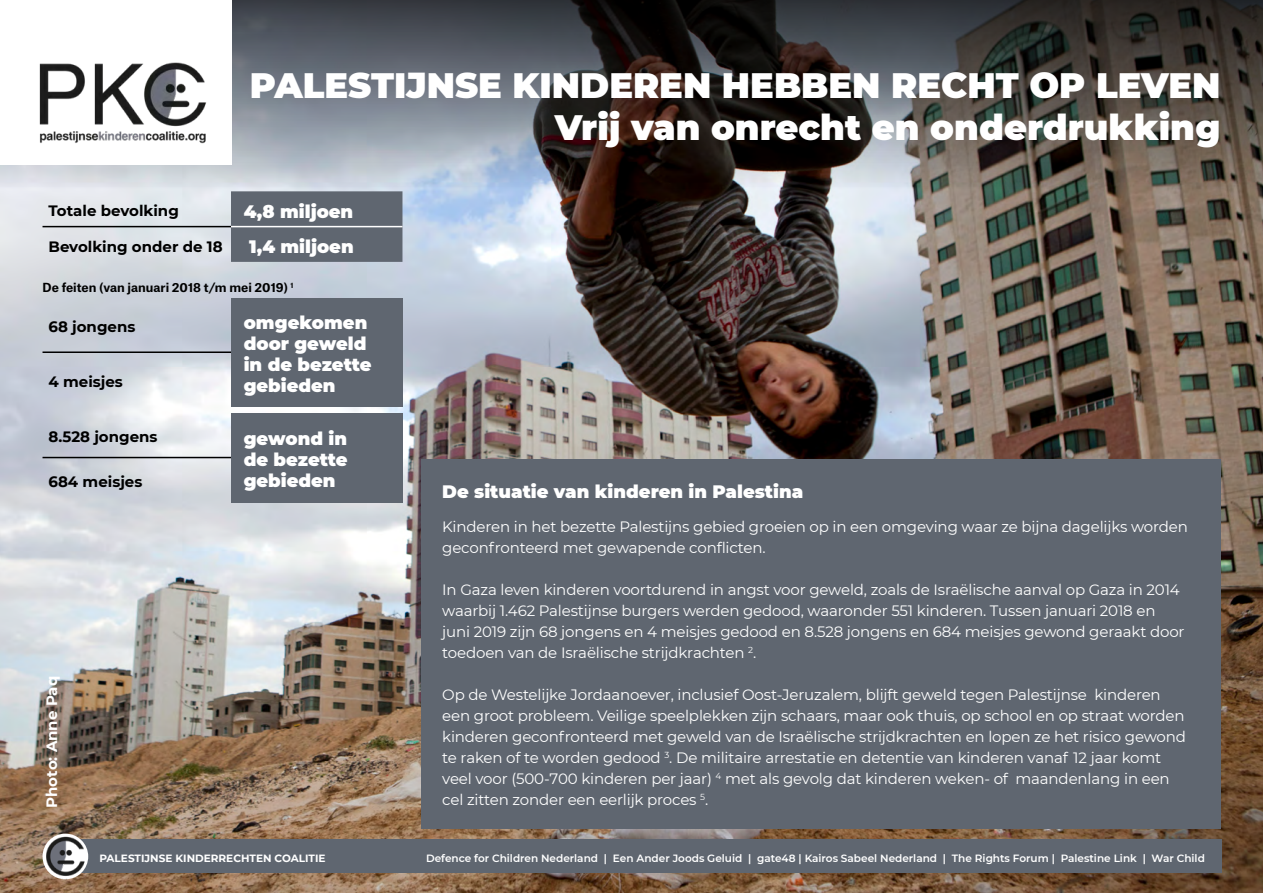
<style>
.page{position:relative;width:1263px;height:893px;background:#fff}
.page>*{position:absolute;margin:0;border:0;box-sizing:border-box;transform-origin:0 0}
.COVER_Title{font:900 35.25px "Montserrat";color:#fff}
.BODY_Header{font:900 18px/21px "Montserrat";color:#fff}
.BODY_Plain{font:15px/21px "Montserrat";letter-spacing:-.01em;color:#fff}
.BODY_Bold{font:700 15px "Montserrat";color:#000}
.BODY_Bold-2{font:700 15px "Montserrat";color:#fff}
.t1{font:700 12px "Atlas Grotesk";color:#000}
.t2{font:600 10.5px "Montserrat";color:#fff}
.t3{font:700 10.5px "Montserrat";color:#fff}
</style>
<div class="page">
<img style="left:0;top:252px;width:1263px;height:641px">
<img style="left:0;top:0;width:1263px;height:252px">
<div style="left:421px;top:459px;width:799px;height:370px;background:#5f6670"></div>
<div style="left:231px;top:191px;width:171px;height:71px;background:#5f6670"></div>
<hr style="left:43px;top:226px;width:188px;height:1px;background:#000">
<hr style="left:231px;top:226px;width:171px;height:1px;background:#fff">
<div style="left:231px;top:298px;width:171px;height:109px;background:#5f6670"></div>
<hr style="left:43px;top:351px;width:188px;height:2px;background:#000">
<div style="left:231px;top:413px;width:171px;height:89px;background:#5f6670"></div>
<hr style="left:43px;top:457px;width:188px;height:1px;background:#000">
<div style="left:0;top:0;width:232px;height:164px;background:#fff"></div>
<img style="left:39px;top:62px;width:168px;height:82px">
<div style="left:65px;top:840px;width:1157px;height:33px;background:#5f6670"></div>
<img style="left:43px;top:834px;width:45px;height:45px;border-radius:23px">
<p class="COVER_Title" style="left:250px;top:59px;width:972px">PALESTIJNSE KINDEREN HEBBEN RECHT OP LEVEN</p>
<p class="COVER_Title" style="left:555px;top:101px;width:667px">Vrij van onrecht en onderdrukking</p>
<p class="BODY_Bold" style="left:49px;top:200px;width:132px">Totale bevolking</p>
<p class="BODY_Header" style="left:244px;top:200px;width:111px">4,8 miljoen</p>
<p class="BODY_Bold" style="left:49px;top:235px;width:176px">Bevolking onder de 18</p>
<p class="BODY_Header" style="left:249px;top:235px;width:106px">1,4 miljoen</p>
<p class="t1" style="left:43px;top:277px;width:253px">De feiten (van januari 2018 t/m mei 2019) <sup>1</sup></p>
<p class="BODY_Bold" style="left:49px;top:316px;width:88px">68 jongens</p>
<p class="BODY_Header" style="left:244px;top:311px;width:129px">omgekomen door geweld in de bezette</p>
<p class="BODY_Bold" style="left:49px;top:371px;width:76px">4 meisjes</p>
<p class="BODY_Header" style="left:244px;top:374px;width:93px">gebieden</p>
<p class="BODY_Bold" style="left:49px;top:426px;width:111px">8.528 jongens</p>
<p class="BODY_Header" style="left:244px;top:427px;width:105px">gewond in de bezette</p>
<p class="BODY_Bold" style="left:49px;top:471px;width:95px">684 meisjes</p>
<p class="BODY_Header" style="left:244px;top:469px;width:93px">gebieden</p>
<p class="BODY_Bold-2" style="left:41px;top:808px;width:133px;rotate:-90deg">Photo: Anne Paq</p>
<p class="BODY_Header" style="left:442px;top:480px;width:362px">De situatie van kinderen in Palestina</p>
<p class="BODY_Plain" style="left:442px;top:515px;width:747px">Kinderen in het bezette Palestijns gebied groeien op in een omgeving waar ze bijna dagelijks worden geconfronteerd met gewapende conflicten.</p>
<p class="BODY_Plain" style="left:442px;top:578px;width:744px">In Gaza leven kinderen voortdurend in angst voor geweld, zoals de Israëlische aanval op Gaza in 2014 waarbij 1.462 Palestijnse burgers werden gedood, waaronder 551 kinderen. Tussen januari 2018 en juni 2019 zijn 68 jongens en 4 meisjes gedood en 8.528 jongens en 684 meisjes gewond geraakt door toedoen van de Israëlische strijdkrachten <sup>2</sup>.</p>
<p class="BODY_Plain" style="left:442px;top:683px;width:745px">Op de Westelijke Jordaanoever, inclusief Oost-Jeruzalem, blijft geweld tegen Palestijnse kinderen een groot probleem. Veilige speelplekken zijn schaars, maar ook thuis, op school en op straat worden kinderen geconfronteerd met geweld van de Israëlische strijdkrachten en lopen ze het risico gewond te raken of te worden gedood <sup>3</sup>. De militaire arrestatie en detentie van kinderen vanaf 12 jaar komt veel voor (500-700 kinderen per jaar) <sup>4</sup> met als gevolg dat kinderen weken- of maandenlang in een cel zitten zonder een eerlijk proces <sup>5</sup>.</p>
<p class="t3" style="left:99px;top:850px;width:228px">PALESTIJNSE KINDERRECHTEN COALITIE</p>
<p class="t2" style="left:426px;top:850px;width:780px">Defence for Children Nederland | Een Ander Joods Geluid | gate48 | Kairos Sabeel Nederland | The Rights Forum | Palestine Link | War Child</p>
</div>
